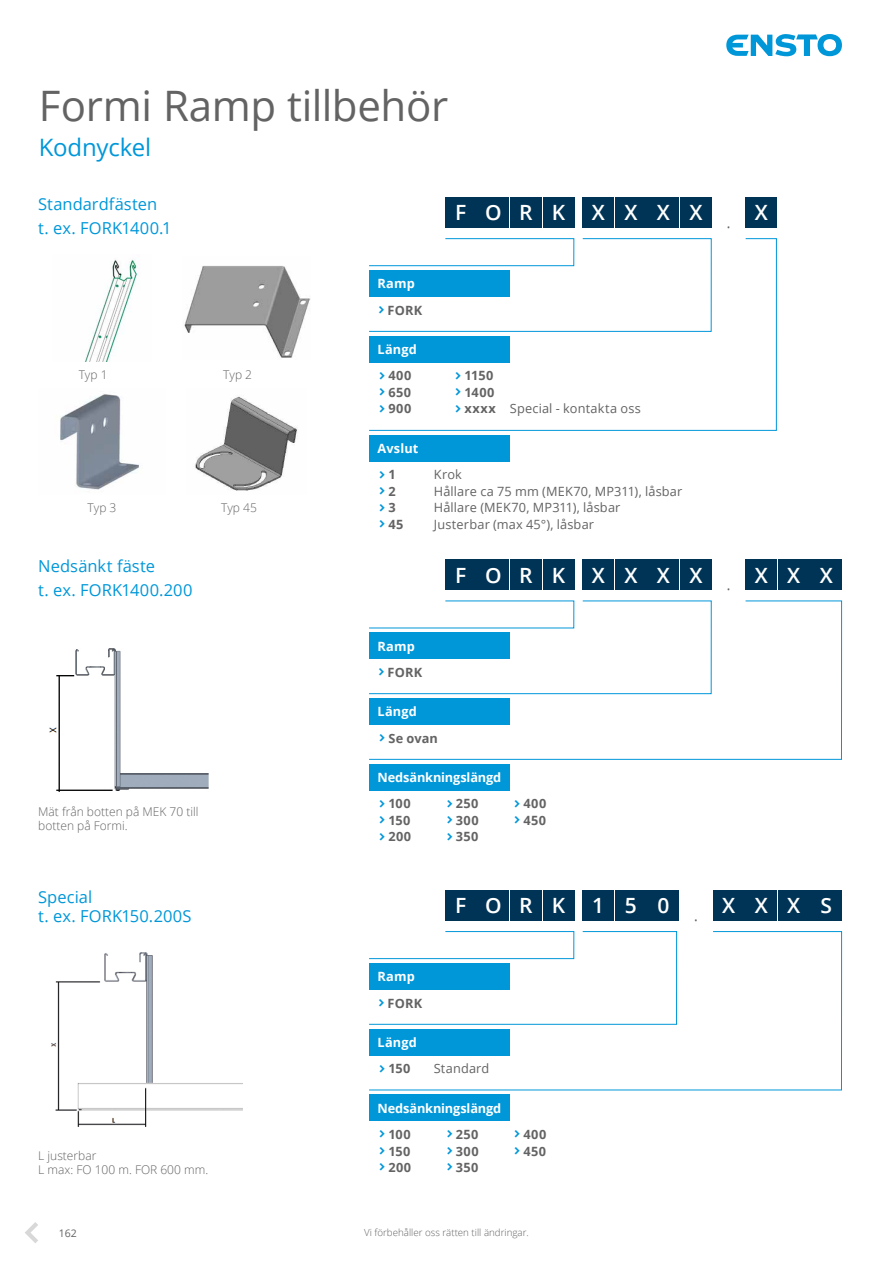
<style>
.page{position:relative;width:893px;height:1263px;background:#fff}
.page>*{position:absolute;margin:0;border:0;box-sizing:border-box;transform-origin:0 0}
.t1{font:42px "Open Sans";letter-spacing:-.01em;color:#646363}
.t2{font:24px "Open Sans";letter-spacing:-.005em;color:#0097d9}
.t3{font:600 21px "Open Sans";letter-spacing:.93em;color:#fff}
.t4{font:300 21px "Open Sans";color:#646363}
.t5{font:16.5px/24px "Open Sans";letter-spacing:.005em;color:#0097d9}
.t6{font:12.75px/16.5px "Open Sans";letter-spacing:.01em;color:#646363}
.t7{font:700 12.75px/16.5px "Open Sans";letter-spacing:.03em;color:#646363;text-align:justify}
.t8{font:700 12.75px "Open Sans";letter-spacing:-.005em;color:#fff}
.t9{font:300 12px/13.5px "Open Sans";color:#646363}
.t10{font:10.5px "Open Sans";color:#646363}
.t11{font:300 9.75px "Open Sans";color:#646363}
.s1{font-weight:700}
</style>
<div class="page">
<svg style="left:726px;top:34px;width:116px;height:22px"></svg>
<svg style="left:25px;top:1222px;width:13px;height:21px"></svg>
<div style="left:478px;top:197px;width:31px;height:31px;background:#003456"></div>
<div style="left:445px;top:197px;width:31px;height:31px;background:#003456"></div>
<div style="left:510px;top:197px;width:31px;height:31px;background:#003456"></div>
<div style="left:543px;top:197px;width:31px;height:31px;background:#003456"></div>
<div style="left:583px;top:197px;width:31px;height:31px;background:#003456"></div>
<div style="left:615px;top:197px;width:31px;height:31px;background:#003456"></div>
<div style="left:648px;top:197px;width:31px;height:31px;background:#003456"></div>
<div style="left:680px;top:197px;width:32px;height:31px;background:#003456"></div>
<div style="left:746px;top:197px;width:31px;height:31px;background:#003456"></div>
<div style="left:369px;top:435px;width:140px;height:26px;background:#0097d9"></div>
<svg style="left:369px;top:238px;width:408px;height:193px"></svg>
<div style="left:369px;top:336px;width:140px;height:26px;background:#0097d9"></div>
<div style="left:478px;top:559px;width:31px;height:31px;background:#003456"></div>
<div style="left:445px;top:559px;width:31px;height:31px;background:#003456"></div>
<div style="left:510px;top:559px;width:31px;height:31px;background:#003456"></div>
<div style="left:543px;top:559px;width:31px;height:31px;background:#003456"></div>
<div style="left:583px;top:559px;width:31px;height:31px;background:#003456"></div>
<div style="left:615px;top:559px;width:31px;height:31px;background:#003456"></div>
<div style="left:648px;top:559px;width:31px;height:31px;background:#003456"></div>
<div style="left:680px;top:559px;width:32px;height:31px;background:#003456"></div>
<div style="left:746px;top:559px;width:31px;height:31px;background:#003456"></div>
<div style="left:778px;top:559px;width:31px;height:31px;background:#003456"></div>
<div style="left:811px;top:559px;width:31px;height:31px;background:#003456"></div>
<svg style="left:369px;top:600px;width:473px;height:160px"></svg>
<div style="left:369px;top:698px;width:140px;height:26px;background:#0097d9"></div>
<div style="left:369px;top:764px;width:140px;height:26px;background:#0097d9"></div>
<div style="left:478px;top:890px;width:31px;height:31px;background:#003456"></div>
<div style="left:445px;top:890px;width:31px;height:31px;background:#003456"></div>
<div style="left:510px;top:890px;width:31px;height:31px;background:#003456"></div>
<div style="left:543px;top:890px;width:31px;height:31px;background:#003456"></div>
<div style="left:583px;top:890px;width:31px;height:31px;background:#003456"></div>
<div style="left:615px;top:890px;width:31px;height:31px;background:#003456"></div>
<div style="left:648px;top:890px;width:31px;height:31px;background:#003456"></div>
<div style="left:713px;top:890px;width:31px;height:31px;background:#003456"></div>
<div style="left:746px;top:890px;width:31px;height:31px;background:#003456"></div>
<div style="left:778px;top:890px;width:31px;height:31px;background:#003456"></div>
<div style="left:811px;top:890px;width:31px;height:31px;background:#003456"></div>
<svg style="left:369px;top:931px;width:473px;height:160px"></svg>
<div style="left:369px;top:1029px;width:140px;height:26px;background:#0097d9"></div>
<div style="left:369px;top:1094px;width:140px;height:27px;background:#0097d9"></div>
<img style="left:49px;top:648px;width:160px;height:144px">
<img style="left:51px;top:952px;width:191px;height:175px">
<img style="left:195px;top:396px;width:102px;height:95px">
<img style="left:85px;top:259px;width:53px;height:102px">
<img style="left:184px;top:265px;width:126px;height:93px">
<img style="left:56px;top:394px;width:83px;height:96px">
<svg style="left:369px;top:238px;width:343px;height:94px"></svg>
<svg style="left:380px;top:372px;width:5px;height:7px"></svg>
<svg style="left:380px;top:388px;width:5px;height:8px"></svg>
<svg style="left:380px;top:405px;width:5px;height:7px"></svg>
<svg style="left:456px;top:372px;width:5px;height:7px"></svg>
<svg style="left:456px;top:388px;width:5px;height:8px"></svg>
<svg style="left:456px;top:405px;width:5px;height:7px"></svg>
<svg style="left:369px;top:600px;width:343px;height:94px"></svg>
<svg style="left:380px;top:734px;width:5px;height:8px"></svg>
<svg style="left:369px;top:931px;width:308px;height:94px"></svg>
<svg style="left:380px;top:1065px;width:5px;height:7px"></svg>
<h1 class="t1" style="left:39px;top:77px;width:411px">Formi Ramp tillbehör</h1>
<h2 class="t2" style="left:39px;top:131px;width:114px">Kodnyckel</h2>
<p class="t5" style="left:38px;top:191px;width:135px">Standardfästen t. ex. FORK1400.1</p>
<h3 class="t3" style="left:485px;top:198px;width:18px">O</h3>
<h3 class="t3" style="left:455px;top:198px;width:13px">F</h3>
<h3 class="t3" style="left:519px;top:198px;width:48px">R K</h3>
<h3 class="t3" style="left:592px;top:198px;width:112px">XXXX</h3>
<h3 class="t3" style="left:755px;top:198px;width:15px">X</h3>
<h3 class="t4" style="left:726px;top:206px;width:6px">.</h3>
<p class="t9" style="left:79px;top:367px;width:30px">Typ 1</p>
<p class="t9" style="left:223px;top:367px;width:30px">Typ 2</p>
<p class="t8" style="left:378px;top:275px;width:39px">Ramp</p>
<p class="t7" style="left:388px;top:302px;width:36px">FORK</p>
<p class="t8" style="left:378px;top:340px;width:41px">Längd</p>
<p class="t7" style="left:388px;top:367px;width:24px">400<br>650<br>900</p>
<p class="t8" style="left:378px;top:439px;width:42px">Avslut</p>
<p class="t6" style="left:464px;top:367px;width:178px"><span class="s1">1150<br>1400<br>xxxx</span> Special - kontakta oss</p>
<p class="t9" style="left:88px;top:501px;width:30px">Typ 3</p>
<p class="t5" style="left:38px;top:553px;width:156px">Nedsänkt fäste<br>t. ex. FORK1400.200</p>
<p class="t9" style="left:221px;top:501px;width:37px">Typ 45</p>
<p class="t9" style="left:38px;top:805px;width:162px">Mät från botten på MEK 70 till botten på Formi.</p>
<p class="t5" style="left:38px;top:886px;width:155px;line-height:19.8px">Special<br>t. ex. FORK150.200S</p>
<p class="t9" style="left:38px;top:1149px;width:171px">L justerbar<br>L max: FO 100 m. FOR 600 mm.</p>
<p class="t7" style="left:388px;top:466px;width:9px">1</p>
<p class="t6" style="left:434px;top:466px;width:30px">Krok</p>
<p class="t7" style="left:388px;top:483px;width:9px">2</p>
<p class="t6" style="left:434px;top:483px;width:250px">Hållare ca 75 mm (MEK70, MP311), låsbar</p>
<p class="t7" style="left:388px;top:499px;width:9px">3</p>
<p class="t6" style="left:434px;top:499px;width:188px">Hållare (MEK70, MP311), låsbar</p>
<p class="t7" style="left:388px;top:516px;width:17px">45</p>
<p class="t6" style="left:434px;top:516px;width:162px">Justerbar (max 45°), låsbar</p>
<h3 class="t3" style="left:485px;top:561px;width:18px">O</h3>
<h3 class="t3" style="left:455px;top:561px;width:13px">F</h3>
<h3 class="t3" style="left:519px;top:561px;width:48px">R K</h3>
<h3 class="t3" style="left:592px;top:561px;width:112px">XXXX</h3>
<h3 class="t3" style="left:755px;top:561px;width:80px">XXX</h3>
<p class="t8" style="left:378px;top:637px;width:39px">Ramp</p>
<p class="t7" style="left:388px;top:664px;width:36px">FORK</p>
<p class="t8" style="left:378px;top:703px;width:41px">Längd</p>
<p class="t7" style="left:388px;top:729px;width:51px">Se ovan</p>
<p class="t8" style="left:378px;top:768px;width:125px">Nedsänkningslängd</p>
<p class="t7" style="left:388px;top:795px;width:24px">100<br>150<br>200</p>
<p class="t7" style="left:456px;top:795px;width:24px">250<br>300<br>350</p>
<p class="t7" style="left:523px;top:795px;width:24px">400<br>450</p>
<h3 class="t4" style="left:726px;top:568px;width:6px">.</h3>
<h3 class="t3" style="left:455px;top:891px;width:13px">F</h3>
<h3 class="t3" style="left:519px;top:891px;width:48px">R K</h3>
<h3 class="t3" style="left:592px;top:891px;width:79px">150</h3>
<h3 class="t3" style="left:722px;top:891px;width:112px">XXXS</h3>
<h3 class="t3" style="left:485px;top:891px;width:18px">O</h3>
<p class="t8" style="left:378px;top:967px;width:39px">Ramp</p>
<p class="t7" style="left:388px;top:994px;width:36px">FORK</p>
<p class="t8" style="left:378px;top:1033px;width:41px">Längd</p>
<p class="t7" style="left:388px;top:1060px;width:24px">150</p>
<p class="t6" style="left:434px;top:1060px;width:57px">Standard</p>
<p class="t8" style="left:378px;top:1099px;width:125px">Nedsänkningslängd</p>
<p class="t7" style="left:388px;top:1126px;width:24px">100<br>150<br>200</p>
<p class="t7" style="left:456px;top:1126px;width:24px">250<br>300<br>350</p>
<p class="t7" style="left:523px;top:1126px;width:24px">400<br>450</p>
<h3 class="t4" style="left:694px;top:899px;width:6px">.</h3>
<p class="t10" style="left:59px;top:1226px;width:20px">162</p>
<p class="t11" style="left:364px;top:1226px;width:166px">Vi förbehåller oss rätten till ändringar.</p>
</div>
